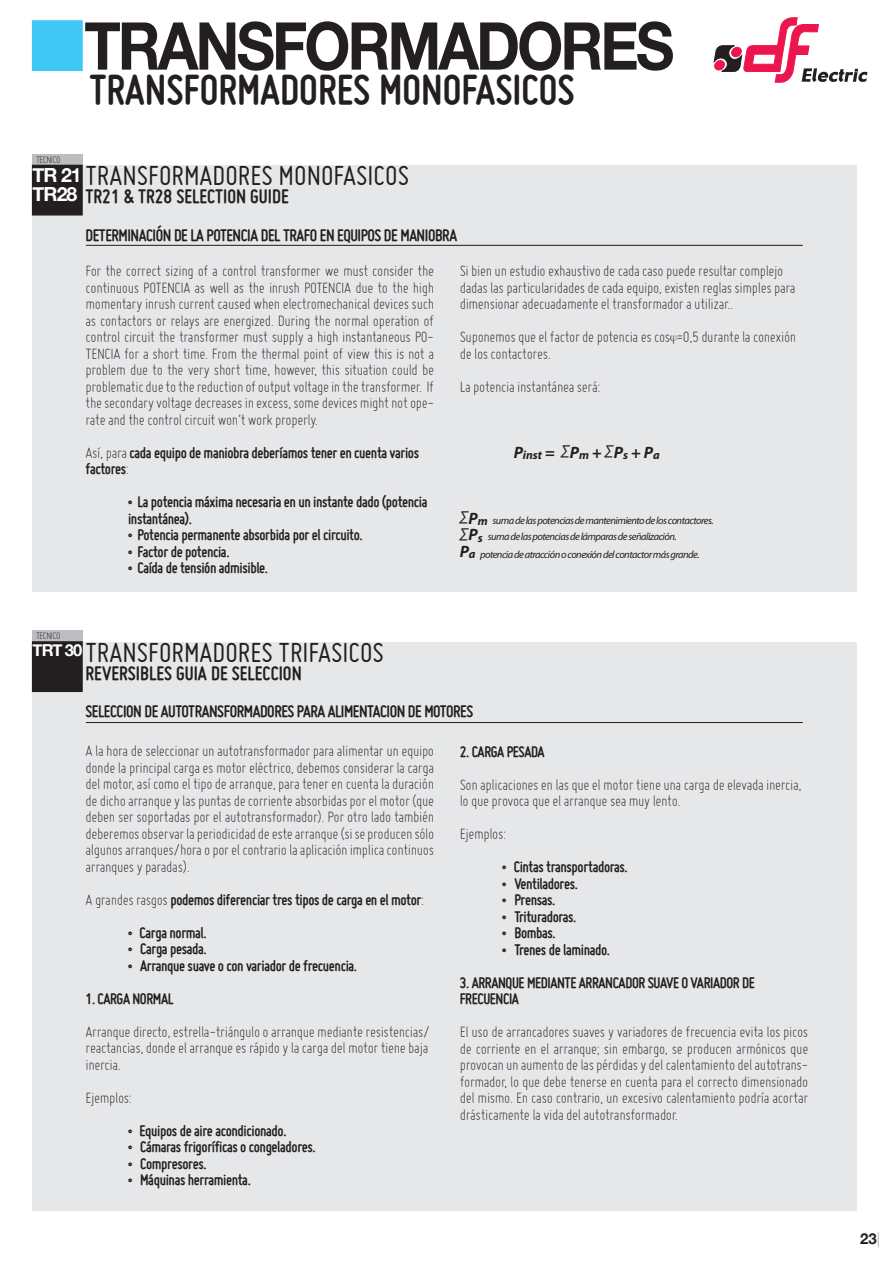
<style>
.page{position:relative;width:893px;height:1263px;background:#fff}
.page>*{position:absolute;margin:0;border:0;box-sizing:border-box;transform-origin:0 0}
.t1{font:700 66px "Helvetica Neue";letter-spacing:-.05em;color:#231f20;scale:.9 1}
.t2{font:700 45px "Miso";color:#231f20}
.t3{font:30px "Miso";color:#231f20}
.t4{font:700 21px "Miso";color:#231f20}
.t5{font:700 19.5px/19.5px "Helvetica Neue";letter-spacing:-.05em;color:#fff}
.t6{font:700 18px "Miso";letter-spacing:-.025em;color:#231f20}
.t7{font:300 16.5px/16.5px "Miso";letter-spacing:-.025em;color:#231f20;text-align:justify}
.t8{font:700 16.5px/16.5px "Miso";letter-spacing:-.025em;color:#231f20}
.t9{font:italic 700 16.5px "Myriad Pro";color:#231f20}
.t10{font:700 16.5px "Helvetica Neue";color:#fff}
.t11{font:700 15px "Helvetica Neue";color:#231f20}
.t12{font:italic 10.5px/16.5px "Myriad Pro";letter-spacing:-.05em;color:#231f20}
.t13{font:300 10.5px "Miso";letter-spacing:-.05em;color:#231f20}
.s1{font-weight:300}
.s2{font-weight:400}
.s3{font-size:16.5px}
.s4{font-weight:700;font-size:16.5px}
.s5{font-weight:700;font-size:12px}
.s6{font-weight:200}
</style>
<div class="page">
<svg style="left:713px;top:17px;width:154px;height:66px"></svg>
<div style="left:32px;top:165px;width:824px;height:426px;background:#e6e7e9"></div>
<div style="left:32px;top:642px;width:824px;height:569px;background:#e6e7e9"></div>
<hr style="left:86px;top:245px;width:717px;height:1px;background:#231f20">
<hr style="left:86px;top:722px;width:717px;height:1px;background:#231f20">
<div style="left:32px;top:20px;width:51px;height:51px;background:#40c7f4;border:2px solid #40c7f4"></div>
<div style="left:32px;top:154px;width:51px;height:61px;background:#bcbdc0"></div>
<div style="left:33px;top:165px;width:49px;height:50px;background:#231f20"></div>
<div style="left:32px;top:165px;width:51px;height:51px;border:2px solid #231f20"></div>
<div style="left:32px;top:631px;width:51px;height:60px;background:#bcbdc0"></div>
<div style="left:33px;top:642px;width:49px;height:49px;background:#231f20"></div>
<div style="left:32px;top:641px;width:51px;height:51px;border:2px solid #231f20"></div>
<h1 class="t1" style="left:84px;top:-6px;width:657px">TRANSFORMADORES</h1>
<h2 class="t2" style="left:89px;top:64px;width:487px">TRANSFORMADORES MONOFASICOS</h2>
<p class="t13" style="left:36px;top:154px;width:26px">TECNICO</p>
<p class="t5" style="left:33px;top:166px;width:51px">TR 21<br>TR28</p>
<h3 class="t3" style="left:86px;top:159px;width:325px">TRANSFORMADORES MONOFASICOS</h3>
<p class="t4" style="left:86px;top:185px;width:205px">TR21 &amp; TR28 SELECTION GUIDE</p>
<p class="t6" style="left:86px;top:225px;width:373px">DETERMINACIÓN DE LA POTENCIA DEL TRAFO EN EQUIPOS DE MANIOBRA</p>
<p class="t7" style="left:86px;top:263px;width:350px">For the correct sizing of a control transformer we must consider the continuous POTENCIA as well as the inrush POTENCIA due to the high momentary inrush current caused when electromechanical devices such as contactors or relays are energized. During the normal operation of control circuit the transformer must supply a high instantaneous PO-TENCIA for a short time. From the thermal point of view this is not a problem due to the very short time, however, this situation could be problematic due to the reduction of output voltage in the transformer. If the secondary voltage decreases in excess, some devices might not ope&shy;rate and the control circuit won’t work properly.</p>
<p class="t8" style="left:86px;top:444px;width:335px"><span class="s1">Así, para</span> cada equipo de maniobra deberíamos tener en cuenta varios factores<span class="s1">:</span></p>
<p class="t8" style="left:128px;top:494px;width:301px">• La potencia máxima necesaria en un instante dado (potencia instantánea).</p>
<p class="t8" style="left:128px;top:527px;width:236px">• Potencia permanente absorbida por el circuito.</p>
<p class="t8" style="left:128px;top:543px;width:103px">• Factor de potencia.</p>
<p class="t8" style="left:128px;top:560px;width:142px">• Caída de tensión admisible.</p>
<p class="t7" style="left:460px;top:263px;width:337px;text-align:left">Si bien un estudio exhaustivo de cada caso puede resultar complejo dadas las particularidades de cada equipo, existen reglas simples para dimensionar adecuadamente el transformador a utilizar..</p>
<p class="t7" style="left:460px;top:329px;width:338px">Suponemos que el factor de potencia es cos =0,5 durante la conexión de los contactores.</p>
<p class="t7" style="left:460px;top:378px;width:142px">La potencia instantánea será:</p>
<p class="t9" style="left:514px;top:442px;width:148px">P<sub>inst</sub> = <span class="s2">∑</span>P<sub>m</sub> + <span class="s2">∑</span>P<sub>s</sub> + P<sub>a</sub></p>
<p class="t12" style="left:460px;top:512px;width:255px"><span class="s3">∑</span><span class="s4">P</span><span class="s5">m</span> suma de las potencias de mantenimiento de los contactores. <span class="s3">∑</span><span class="s4">P</span><span class="s5">s</span> suma de las potencias de lámparas de señalización.</p>
<p class="t12" style="left:460px;top:546px;width:241px"><span class="s4">P</span><span class="s5">a</span> potencia de atracción o conexión del contactor más grande.</p>
<p class="t13" style="left:36px;top:630px;width:26px">TECNICO</p>
<p class="t10" style="left:33px;top:638px;width:51px">TRT 30</p>
<h3 class="t3" style="left:86px;top:635px;width:300px">TRANSFORMADORES TRIFASICOS</h3>
<p class="t4" style="left:86px;top:661px;width:218px">REVERSIBLES GUIA DE SELECCION</p>
<p class="t6" style="left:86px;top:701px;width:389px">SELECCION DE AUTOTRANSFORMADORES PARA ALIMENTACION DE MOTORES</p>
<p class="t7" style="left:86px;top:742px;width:350px">A la hora de seleccionar un autotransformador para alimentar un equipo donde la principal carga es motor eléctrico, debemos considerar la carga del motor, así como el tipo de arranque, para tener en cuenta la duración de dicho arranque y las puntas de corriente absorbidas por el motor (que deben ser soportadas por el autotransformador). Por otro lado también deberemos observar la periodicidad de este arranque (si se producen sólo algunos arranques/hora o por el contrario la aplicación implica continuos arranques y paradas).</p>
<p class="t8" style="left:86px;top:891px;width:340px"><span class="s1">A grandes rasgos</span> podemos diferenciar tres tipos de carga en el motor<span class="s1">:</span></p>
<p class="t8" style="left:128px;top:924px;width:80px">• Carga normal.</p>
<p class="t8" style="left:128px;top:940px;width:80px">• Carga pesada.</p>
<p class="t8" style="left:128px;top:957px;width:231px">• Arranque suave o con variador de frecuencia.</p>
<p class="t8" style="left:86px;top:990px;width:89px">1. CARGA NORMAL</p>
<p class="t7" style="left:86px;top:1023px;width:346px">Arranque directo, estrella-triángulo o arranque mediante resistencias/ reactancias, donde el arranque es rápido y la carga del motor tiene baja inercia.</p>
<p class="t7" style="left:86px;top:1089px;width:48px">Ejemplos:</p>
<p class="t8" style="left:128px;top:1122px;width:160px">• Equipos de aire acondicionado.</p>
<p class="t8" style="left:128px;top:1138px;width:189px">• Cámaras frigoríficas o congeladores.</p>
<p class="t8" style="left:128px;top:1155px;width:80px">• Compresores.</p>
<p class="t8" style="left:128px;top:1171px;width:124px">• Máquinas herramienta.</p>
<p class="t8" style="left:460px;top:743px;width:86px">2. CARGA PESADA</p>
<p class="t7" style="left:460px;top:776px;width:343px">Son aplicaciones en las que el motor tiene una carga de elevada inercia, lo que provoca que el arranque sea muy lento.</p>
<p class="t7" style="left:460px;top:825px;width:48px">Ejemplos:</p>
<p class="t8" style="left:502px;top:858px;width:127px">• Cintas transportadoras.</p>
<p class="t8" style="left:502px;top:875px;width:77px">• Ventiladores.</p>
<p class="t8" style="left:502px;top:891px;width:55px">• Prensas.</p>
<p class="t8" style="left:502px;top:908px;width:76px">• Trituradoras.</p>
<p class="t8" style="left:502px;top:924px;width:55px">• Bombas.</p>
<p class="t8" style="left:502px;top:941px;width:109px">• Trenes de laminado.</p>
<p class="t8" style="left:460px;top:974px;width:297px">3. ARRANQUE MEDIANTE ARRANCADOR SUAVE O VARIADOR DE<br>FRECUENCIA</p>
<p class="t7" style="left:460px;top:1023px;width:350px">El uso de arrancadores suaves y variadores de frecuencia evita los picos de corriente en el arranque; sin embargo, se producen armónicos que provocan un aumento de las pérdidas y del calentamiento del autotrans&shy;formador, lo que debe tenerse en cuenta para el correcto dimensionado del mismo. En caso contrario, un excesivo calentamiento podría acortar drásticamente la vida del autotransformador.</p>
<p class="t11" style="left:860px;top:1226px;width:22px">23<span class="s6">|</span></p>
</div>
